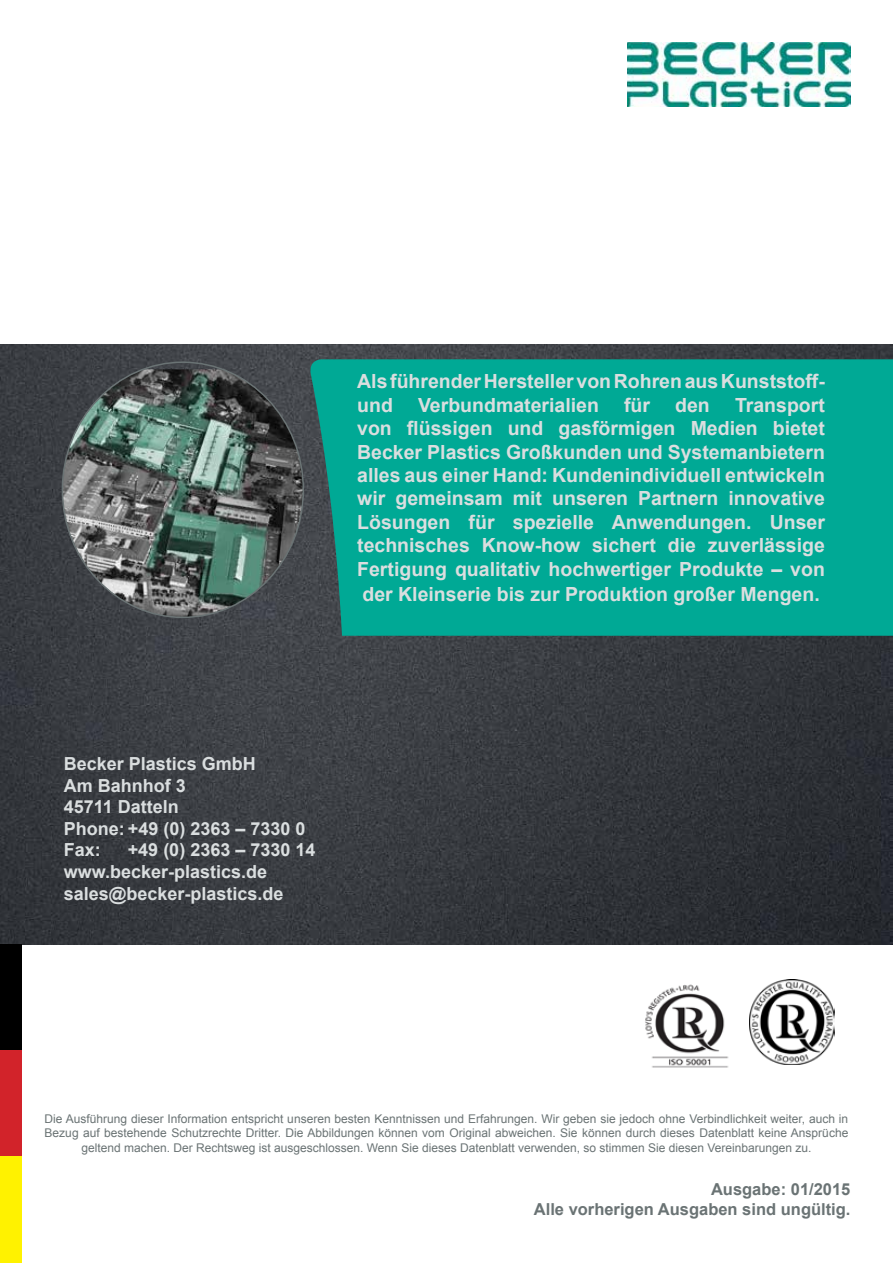
<style>
.page{position:relative;width:893px;height:1263px;background:#fff}
.page>*{position:absolute;margin:0;border:0;box-sizing:border-box;transform-origin:0 0}
.t1{font:700 19.5px/23.4px "Arial";color:#dadedf}
.t2{font:700 18px/21.6px "Arial";color:#dadedf}
.t3{font:700 16.5px/19.8px "Arial";color:#6a7374;text-align:right}
.t4{font:12px/14.4px "Arial";color:#6a7374;text-align:center}
</style>
<div class="page">
<img style="left:0;top:344px;width:893px;height:600px">
<div style="left:308px;top:359px;width:585px;height:277px;background:#00a995"></div>
<img style="left:627px;top:43px;width:223px;height:63px">
<img style="left:62px;top:369px;width:241px;height:248px">
<img style="left:750px;top:979px;width:85px;height:85px">
<img style="left:645px;top:984px;width:84px;height:84px">
<div style="left:0;top:944px;width:21px;height:106px;background:#000"></div>
<div style="left:0;top:1050px;width:21px;height:107px;background:#d2232a"></div>
<div style="left:0;top:1157px;width:21px;height:106px;background:#fff200"></div>
<p class="t1" style="left:357px;top:370px;width:469px">Als führender Hersteller von Rohren aus Kunststoff&shy;und</p>
<p class="t1" style="left:418px;top:394px;width:182px">Verbundmaterialien</p>
<p class="t1" style="left:624px;top:394px;width:27px">für</p>
<p class="t1" style="left:675px;top:394px;width:36px">den</p>
<p class="t1" style="left:357px;top:394px;width:469px;text-align:justify;text-indent:378px">Transport von flüssigen und gasförmigen Medien bietet Becker Plastics Großkunden und Systemanbietern alles aus einer Hand: Kundenindividuell entwickeln wir gemeinsam mit unseren Partnern innovative Lösungen für spezielle Anwendungen. Unser technisches Know-how sichert die zuverlässige Fertigung qualitativ hochwertiger Produkte – von</p>
<p class="t1" style="left:362px;top:583px;width:459px">der Kleinserie bis zur Produktion großer Mengen.</p>
<p class="t2" style="left:64px;top:753px;width:243px">Becker Plastics GmbH<br>Am Bahnhof 3<br>45711 Datteln<br>Phone: +49 (0) 2363 – 7330 0<br>Fax:</p>
<p class="t2" style="left:64px;top:840px;width:253px;text-indent:64px">+49 (0) 2363 – 7330 14 www.becker-plastics.de sales@becker-plastics.de</p>
<p class="t4" style="left:45px;top:1111px;width:805px">Die Ausführung dieser Information entspricht unseren besten Kenntnissen und Erfahrungen. Wir geben sie jedoch ohne Verbindlichkeit weiter, auch in<br>Bezug auf bestehende Schutzrechte Dritter. Die Abbildungen können vom Original abweichen. Sie können durch dieses Datenblatt keine Ansprüche geltend machen. Der Rechtsweg ist ausgeschlossen. Wenn Sie dieses Datenblatt verwenden, so stimmen Sie diesen Vereinbarungen zu.</p>
<p class="t3" style="left:534px;top:1180px;width:318px">Ausgabe: 01/2015<br>Alle vorherigen Ausgaben sind ungültig.</p>
</div>
